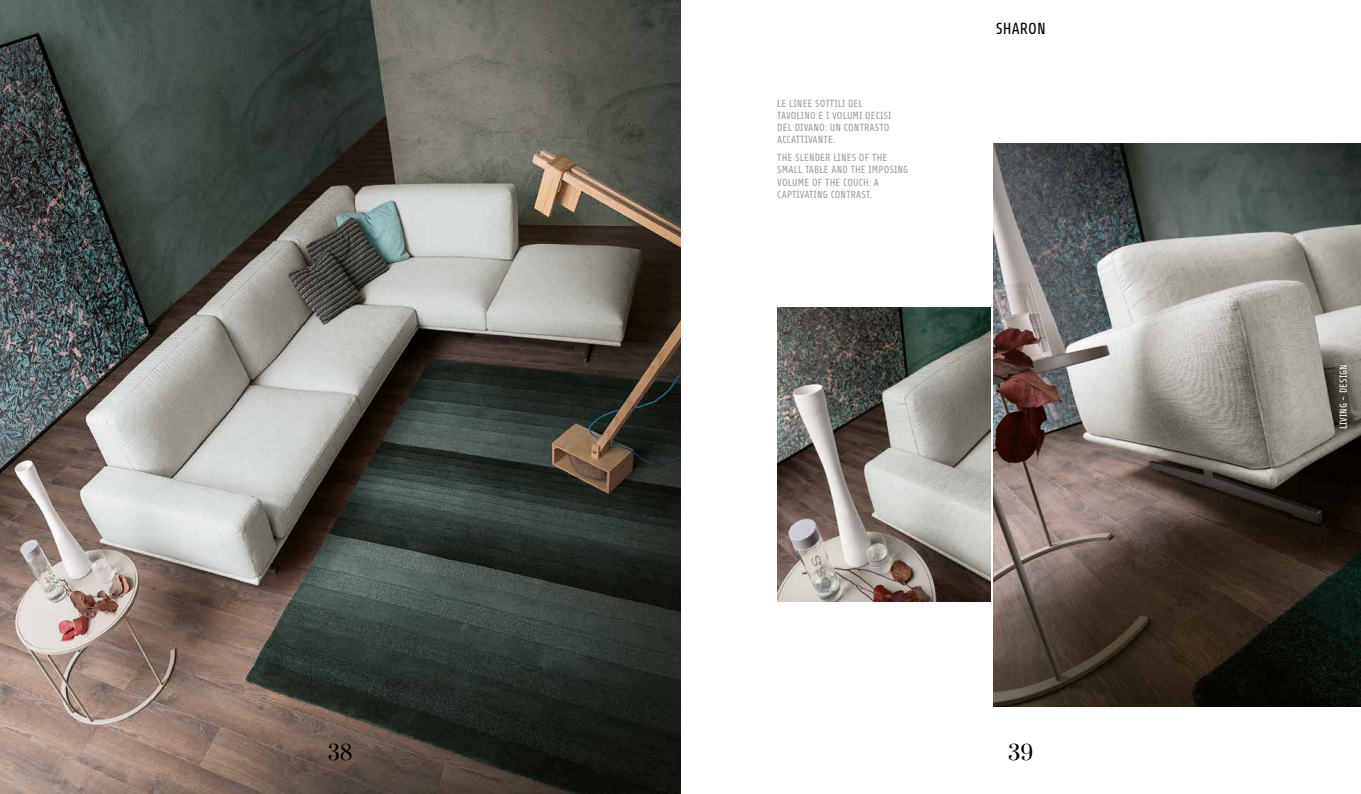
<style>
.page{position:relative;width:1361px;height:794px;background:#fff}
.page>*{position:absolute;margin:0;border:0;box-sizing:border-box;transform-origin:0 0}
.t1{font:20px "Prata";color:#000}
.t2{font:16px "Share";letter-spacing:.01em;color:#000}
.t3{font:10.3px/12.1px "Share";letter-spacing:.01em;color:#9d9d9c}
.t4{font:10px "Share";letter-spacing:.01em;color:#fff}
</style>
<div class="page">
<img style="left:993px;top:144px;width:368px;height:562px">
<img style="left:0;top:0;width:680px;height:794px">
<img style="left:777px;top:308px;width:214px;height:293px">
<p class="t3" style="left:777px;top:98px;width:116px">LE LINEE SOTTILI DEL<br>TAVOLINO E I VOLUMI DECISI<br>DEL DIVANO: UN CONTRASTO<br>ACCATTIVANTE.</p>
<p class="t3" style="left:777px;top:152px;width:133px">THE SLENDER LINES OF THE<br>SMALL TABLE AND THE IMPOSING<br>VOLUME OF THE COUCH: A<br>CAPTIVATING CONTRAST.</p>
<h2 class="t2" style="left:995px;top:20px;width:52px">SHARON</h2>
<h1 class="t1" style="left:328px;top:740px;width:27px">38</h1>
<h1 class="t1" style="left:1008px;top:740px;width:27px">39</h1>
<p class="t4" style="left:1338px;top:429px;width:66px;rotate:-90deg">LIVING - DESIGN</p>
</div>
